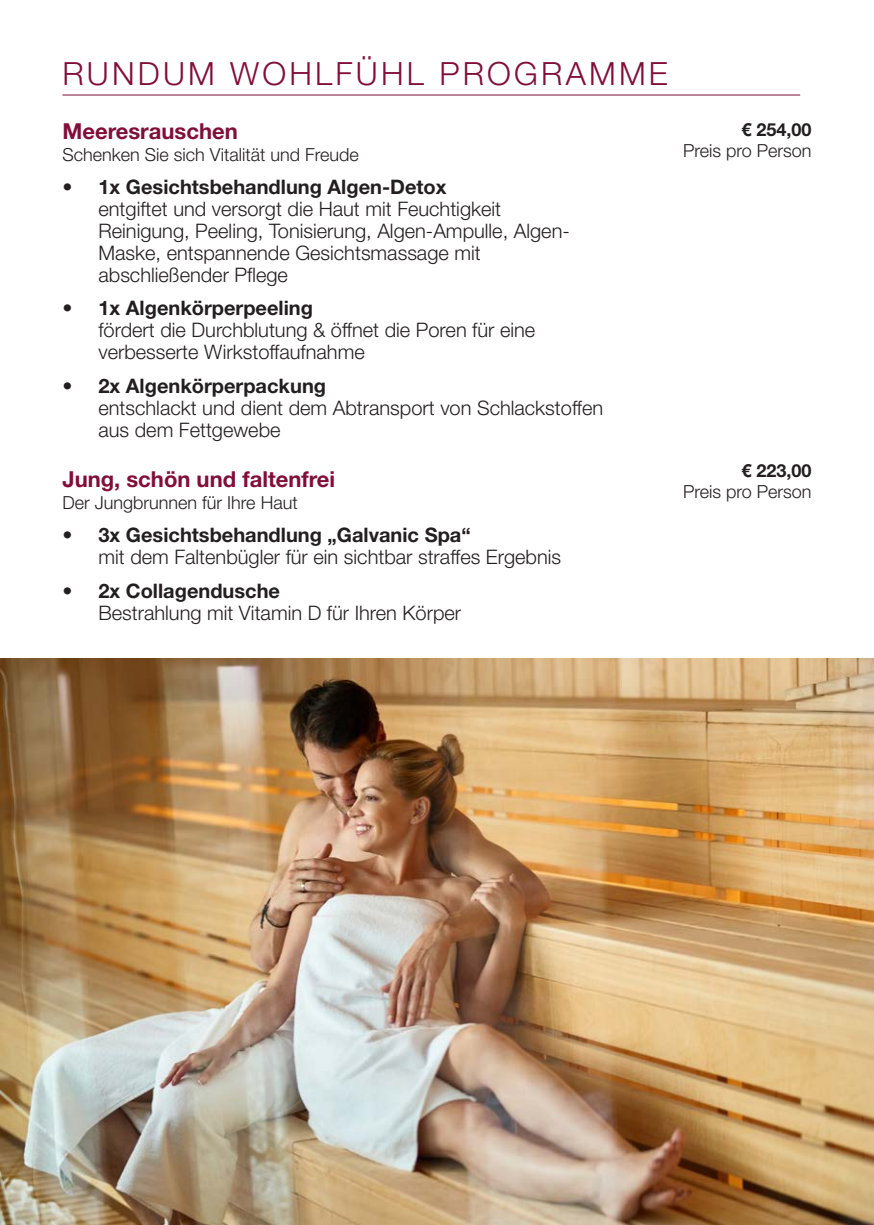
<style>
.page{position:relative;width:874px;height:1225px;background:#fff}
.page>*{position:absolute;margin:0;border:0;box-sizing:border-box;transform-origin:0 0}
.t1{font:300 32px "Helvetica Neue LT Pro";letter-spacing:.1em;color:#810e39}
.t2{font:700 22px "Helvetica Neue LT Pro";color:#810e39}
.t3{font:300 20px/22px "Helvetica Neue LT Pro";color:#231f20}
.t4{font:300 18px "Helvetica Neue LT Pro";color:#231f20}
.t5{font:700 18px "Helvetica Neue LT Pro";color:#231f20}
.s1{font-weight:700}
</style>
<div class="page">
<hr style="left:62px;top:94px;width:737px;height:1px;background:#810e39">
<img style="left:0;top:659px;width:873px;height:566px">
<p class="t1" style="left:62px;top:54px;width:606px">RUNDUM WOHLFÜHL PROGRAMME</p>
<p class="t2" style="left:62px;top:117px;width:177px">Meeresrauschen</p>
<p class="t4" style="left:62px;top:143px;width:298px">Schenken Sie sich Vitalität und Freude</p>
<p class="t3" style="left:98px;top:175px;width:472px;text-indent:-36px"><span class="s1">• 1x Gesichtsbehandlung Algen-Detox<br></span>entgiftet und versorgt die Haut mit Feuchtigkeit Reinigung, Peeling, Tonisierung, Algen-Ampulle, Algen-Maske, entspannende Gesichtsmassage mit abschließender Pflege</p>
<p class="t3" style="left:98px;top:297px;width:438px;text-indent:-36px"><span class="s1">• 1x Algenkörperpeeling<br></span>fördert die Durchblutung &amp; öffnet die Poren für eine verbesserte Wirkstoffaufnahme</p>
<p class="t3" style="left:98px;top:374px;width:506px;text-indent:-36px"><span class="s1">• 2x Algenkörperpackung<br></span>entschlackt und dient dem Abtransport von Schlackstoffen aus dem Fettgewebe</p>
<p class="t2" style="left:62px;top:465px;width:274px">Jung, schön und faltenfrei</p>
<p class="t4" style="left:62px;top:491px;width:237px">Der Jungbrunnen für Ihre Haut</p>
<p class="t3" style="left:98px;top:524px;width:464px;text-indent:-36px"><span class="s1">• 3x Gesichtsbehandlung „Galvanic Spa“<br></span>mit dem Faltenbügler für ein sichtbar straffes Ergebnis</p>
<p class="t3" style="left:98px;top:579px;width:364px;text-indent:-36px"><span class="s1">• 2x Collagendusche<br></span>Bestrahlung mit Vitamin D für Ihren Körper</p>
<p class="t5" style="left:741px;top:118px;width:72px">€ 254,00</p>
<p class="t4" style="left:682px;top:140px;width:130px">Preis pro Person</p>
<p class="t5" style="left:741px;top:459px;width:72px">€ 223,00</p>
<p class="t4" style="left:682px;top:481px;width:130px">Preis pro Person</p>
</div>
